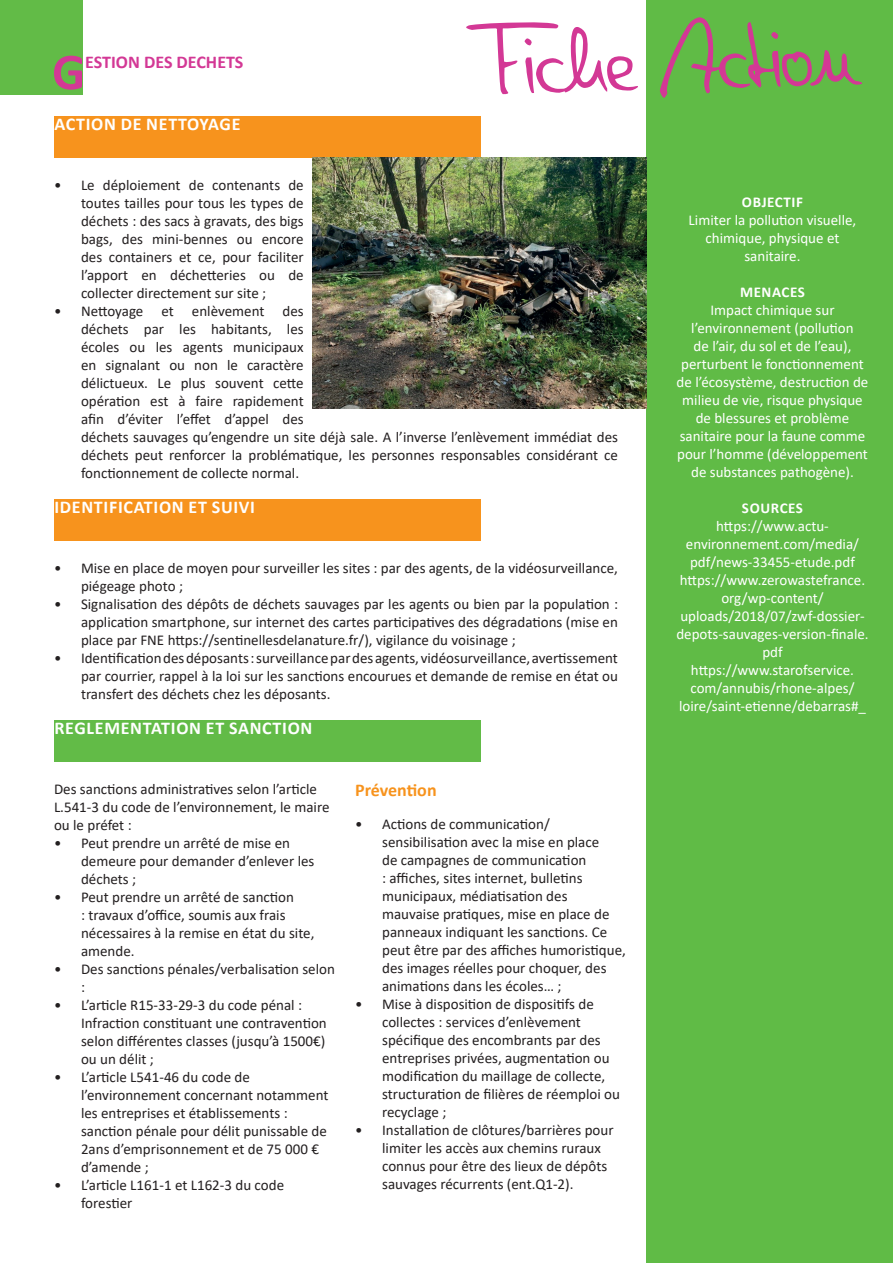
<style>
.page{position:relative;width:893px;height:1263px;background:#fff}
.page>*{position:absolute;margin:0;border:0;box-sizing:border-box;transform-origin:0 0}
.t1{font:101.7px "Denise";color:#d33895}
.t2{font:700 52.05px "Calibri";color:#d33895}
.t3{font:700 18px "Calibri";letter-spacing:.04em;color:#fff}
.t4{font:700 18px "Calibri";color:#d33895}
.t5{font:700 18px "Calibri";color:#f7931d}
.t6{font:15px/18px "Calibri";color:#231f20}
.t7{font:15px/18px "Calibri";color:#fff;text-align:center}
.t8{font:700 15px "Calibri";letter-spacing:.04em;color:#fff}
</style>
<div class="page">
<div style="left:0;top:0;width:82px;height:95px;background:#62bb47"></div>
<div style="left:646px;top:0;width:247px;height:1263px;background:#60bb46"></div>
<div style="left:54px;top:116px;width:426px;height:42px;background:#f7931d"></div>
<div style="left:54px;top:499px;width:426px;height:41px;background:#f7931d"></div>
<div style="left:54px;top:720px;width:426px;height:41px;background:#62bb47"></div>
<img style="left:312px;top:158px;width:334px;height:250px">
<h2 class="t2" style="left:52px;top:35px;width:35px">G</h2>
<p class="t4" style="left:85px;top:49px;width:160px">ESTION DES DECHETS</p>
<p class="t3" style="left:54px;top:111px;width:188px">ACTION DE NETTOYAGE</p>
<h1 class="t1" style="left:468px;top:6px;width:391px;rotate:-1deg">Fiche Action</h1>
<p class="t6" style="left:81px;top:176px;width:224px;text-align:justify;text-indent:-27px">• Le déploiement de contenants de toutes tailles pour tous les types de déchets : des sacs à gravats, des bigs bags, des mini-bennes ou encore des containers et ce, pour faciliter l’apport en déchetteries ou de collecter directement sur site ;</p>
<p class="t6" style="left:81px;top:302px;width:538px;text-indent:-27px">• Nettoyage et enlèvement des<br>déchets par les habitants, les<br>écoles ou les agents municipaux<br>en signalant ou non le caractère<br>délictueux. Le plus souvent cette<br>opération est à faire rapidement<br>afin d’éviter l’effet d’appel des<br>déchets sauvages qu’engendre un site déjà sale. A l’inverse l’enlèvement immédiat des déchets peut renforcer la problématique, les personnes responsables considérant ce fonctionnement de collecte normal.</p>
<p class="t3" style="left:54px;top:494px;width:202px">IDENTIFICATION ET SUIVI</p>
<p class="t6" style="left:81px;top:559px;width:538px;text-indent:-27px">• Mise en place de moyen pour surveiller les sites : par des agents, de la vidéosurveillance, piégeage photo ;</p>
<p class="t6" style="left:81px;top:595px;width:538px;text-align:justify;text-indent:-27px">• Signalisation des dépôts de déchets sauvages par les agents ou bien par la population : application smartphone, sur internet des cartes participatives des dégradations (mise en place par FNE https://sentinellesdelanature.fr/), vigilance du voisinage ;</p>
<p class="t6" style="left:81px;top:649px;width:538px;text-align:justify;text-indent:-27px">• Identification des déposants : surveillance par des agents, vidéosurveillance, avertissement par courrier, rappel à la loi sur les sanctions encourues et demande de remise en état ou transfert des déchets chez les déposants.</p>
<p class="t3" style="left:54px;top:715px;width:260px">REGLEMENTATION ET SANCTION</p>
<p class="t6" style="left:54px;top:779px;width:277px">Des sanctions administratives selon l’article<br>L.541-3 du code de l’environnement, le maire ou le préfet :</p>
<p class="t6" style="left:81px;top:833px;width:235px;text-indent:-27px">• Peut prendre un arrêté de mise en demeure pour demander d’enlever les déchets ;</p>
<p class="t6" style="left:81px;top:887px;width:235px;text-indent:-27px">• Peut prendre un arrêté de sanction<br>: travaux d’office, soumis aux frais nécessaires à la remise en état du site, amende.</p>
<p class="t6" style="left:81px;top:959px;width:255px;text-indent:-27px">• Des sanctions pénales/verbalisation selon :</p>
<p class="t6" style="left:81px;top:995px;width:247px;text-indent:-27px">• L’article R15-33-29-3 du code pénal :<br>Infraction constituant une contravention selon différentes classes (jusqu’à 1500€) ou un délit ;</p>
<p class="t6" style="left:81px;top:1067px;width:249px;text-indent:-27px">• L’article L541-46 du code de l’environnement concernant notamment les entreprises et établissements : sanction pénale pour délit punissable de<br>2ans d’emprisonnement et de 75 000 € d’amende ;</p>
<p class="t6" style="left:81px;top:1175px;width:205px;text-indent:-27px">• L’article L161-1 et L162-3 du code forestier</p>
<p class="t5" style="left:355px;top:777px;width:83px">Prévention</p>
<p class="t6" style="left:382px;top:815px;width:245px;text-indent:-27px">• Actions de communication/ sensibilisation avec la mise en place<br>de campagnes de communication<br>: affiches, sites internet, bulletins municipaux, médiatisation des mauvaise pratiques, mise en place de panneaux indiquant les sanctions. Ce peut être par des affiches humoristique, des images réelles pour choquer, des animations dans les écoles… ;</p>
<p class="t6" style="left:382px;top:995px;width:239px;text-indent:-27px">• Mise à disposition de dispositifs de collectes : services d’enlèvement spécifique des encombrants par des entreprises privées, augmentation ou modification du maillage de collecte, structuration de filières de réemploi ou recyclage ;</p>
<p class="t6" style="left:382px;top:1121px;width:233px;text-indent:-27px">• Installation de clôtures/barrières pour limiter les accès aux chemins ruraux connus pour être des lieux de dépôts sauvages récurrents (ent.Q1-2).</p>
<p class="t8" style="left:742px;top:191px;width:63px">OBJECTIF</p>
<p class="t7" style="left:689px;top:210px;width:169px">Limiter la pollution visuelle, chimique, physique et sanitaire.</p>
<p class="t8" style="left:740px;top:281px;width:66px">MENACES</p>
<p class="t7" style="left:677px;top:300px;width:193px">Impact chimique sur l’environnement (pollution<br>de l’air, du sol et de l’eau), perturbent le fonctionnement de l’écosystème, destruction de milieu de vie, risque physique de blessures et problème sanitaire pour la faune comme pour l’homme (développement de substances pathogène).</p>
<p class="t8" style="left:742px;top:497px;width:63px">SOURCES</p>
<p class="t7" style="left:676px;top:516px;width:194px">https://www.actu&shy;environnement.com/media/ pdf/news-33455-etude.pdf https://www.zerowastefrance. org/wp-content/ uploads/2018/07/zwf-dossier&shy;depots-sauvages-version-finale. pdf<br>https://www.starofservice. com/annubis/rhone-alpes/ loire/saint-etienne/debarras#_</p>
</div>
